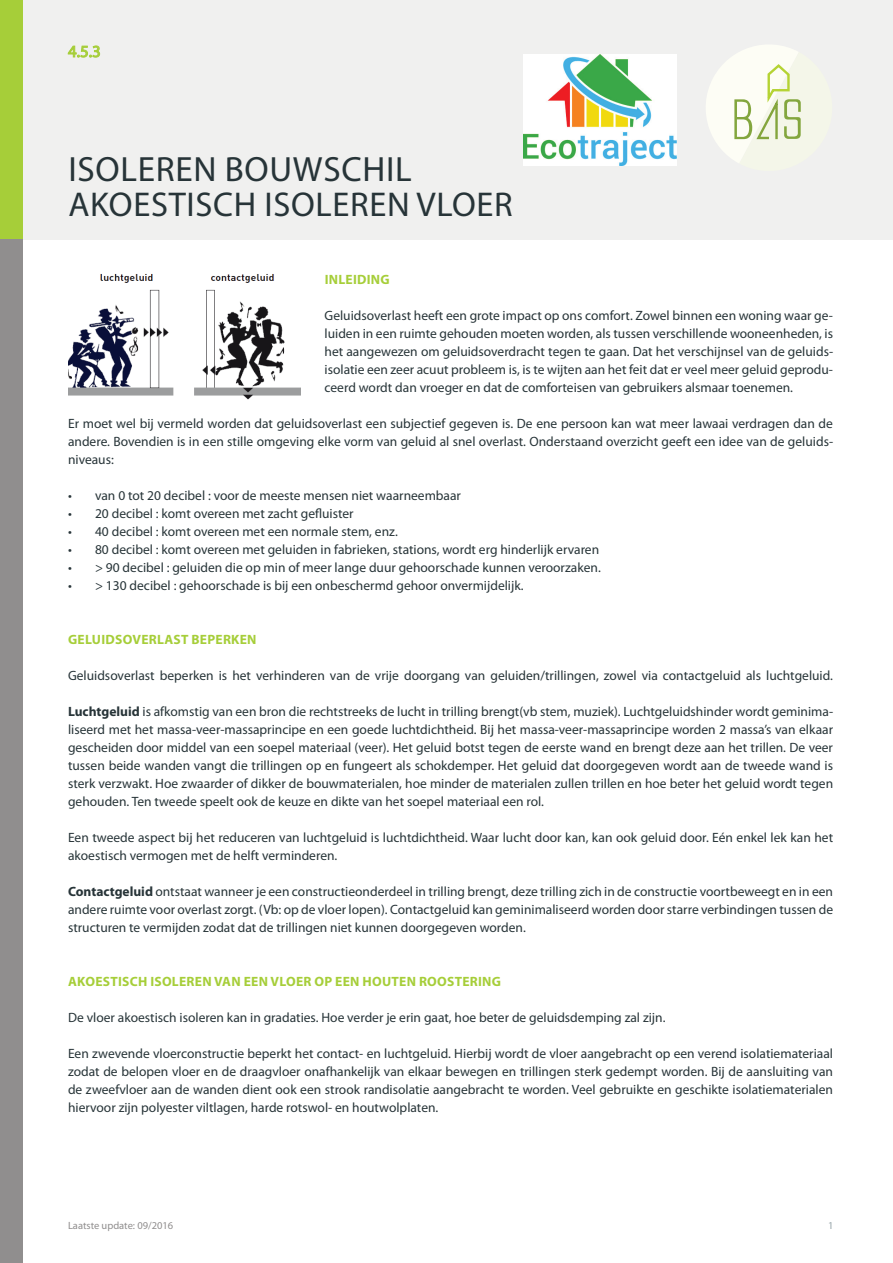
<style>
.page{position:relative;width:893px;height:1263px;background:#fff}
.page>*{position:absolute;margin:0;border:0;box-sizing:border-box;transform-origin:0 0}
.t1{font:35.25px "Myriad Pro";letter-spacing:.02em;color:#273438}
.t2{font:34.5px "Myriad Pro";letter-spacing:.02em;color:#273438}
.t3{font:16.8px "Myriad Pro";color:#a6ce39}
.t4{font:13.5px/18px "Myriad Pro";color:#273438;text-align:justify}
.t5{font:700 13.5px "Myriad Pro";letter-spacing:.02em;color:#a6ce39}
.t6{font:10.5px "Myriad Pro";color:#908e8e}
.t7{font:10.5px "Myriad Pro";color:#95a3a8}
.s1{font-weight:700}
</style>
<div class="page">
<div style="left:0;top:0;width:893px;height:239px;background:#f0f0ef"></div>
<svg style="left:706px;top:45px;width:95px;height:118px"></svg>
<div style="left:0;top:0;width:23px;height:239px;background:#a6ce39"></div>
<div style="left:0;top:239px;width:23px;height:1024px;background:#908e8e"></div>
<img style="left:524px;top:54px;width:153px;height:112px">
<svg style="left:68px;top:45px;width:32px;height:13px"></svg>
<img style="left:68px;top:274px;width:233px;height:126px">
<p class="t3" style="left:68px;top:41px;width:34px">4.5.3</p>
<h1 class="t1" style="left:68px;top:148px;width:345px">ISOLEREN BOUWSCHIL</h1>
<h2 class="t2" style="left:68px;top:183px;width:284px">AKOESTISCH ISOLeren</h2>
<h2 class="t2" style="left:417px;top:183px;width:98px">VLOER</h2>
<p class="t5" style="left:325px;top:271px;width:67px">INLEIDING</p>
<p class="t4" style="left:325px;top:307px;width:510px">Geluidsoverlast heeft een grote impact op ons comfort. Zowel binnen een woning waar ge&shy;luiden in een ruimte gehouden moeten worden, als tussen verschillende wooneenheden, is het aangewezen om geluidsoverdracht tegen te gaan. Dat het verschijnsel van de geluids&shy;isolatie een zeer acuut probleem is, is te wijten aan het feit dat er veel meer geluid geprodu&shy;ceerd wordt dan vroeger en dat de comforteisen van gebruikers alsmaar toenemen.</p>
<p class="t4" style="left:68px;top:415px;width:767px">Er moet wel bij vermeld worden dat geluidsoverlast een subjectief gegeven is. De ene persoon kan wat meer lawaai verdragen dan de andere. Bovendien is in een stille omgeving elke vorm van geluid al snel overlast. Onderstaand overzicht geeft een idee van de geluids&shy;niveaus:</p>
<p class="t4" style="left:68px;top:487px;width:394px">• van 0 tot 20 decibel : voor de meeste mensen niet waarneembaar</p>
<p class="t4" style="left:68px;top:505px;width:287px">• 20 decibel : komt overeen met zacht gefluister</p>
<p class="t4" style="left:68px;top:523px;width:331px">• 40 decibel : komt overeen met een normale stem, enz.</p>
<p class="t4" style="left:68px;top:541px;width:533px">• 80 decibel : komt overeen met geluiden in fabrieken, stations, wordt erg hinderlijk ervaren</p>
<p class="t4" style="left:68px;top:559px;width:534px">• &gt; 90 decibel : geluiden die op min of meer lange duur gehoorschade kunnen veroorzaken.</p>
<p class="t4" style="left:68px;top:577px;width:457px">• &gt; 130 decibel : gehoorschade is bij een onbeschermd gehoor onvermijdelijk.</p>
<p class="t5" style="left:68px;top:631px;width:181px">GELUIDSOVERLAST BEPERKEN</p>
<p class="t4" style="left:68px;top:667px;width:766px">Geluidsoverlast beperken is het verhinderen van de vrije doorgang van geluiden/trillingen, zowel via contactgeluid als luchtgeluid.</p>
<p class="t4" style="left:68px;top:703px;width:767px"><span class="s1">LUCHTGELUID</span> is afkomstig van een bron die rechtstreeks de lucht in trilling brengt(vb stem, muziek). Luchtgeluidshinder wordt geminima&shy;liseerd met het massa-veer-massaprincipe en een goede luchtdichtheid. Bij het massa-veer-massaprincipe worden 2 massa’s van elkaar gescheiden door middel van een soepel materiaal (veer). Het geluid botst tegen de eerste wand en brengt deze aan het trillen. De veer tussen beide wanden vangt die trillingen op en fungeert als schokdemper. Het geluid dat doorgegeven wordt aan de tweede wand is sterk verzwakt. Hoe zwaarder of dikker de bouwmaterialen, hoe minder de materialen zullen trillen en hoe beter het geluid wordt tegen gehouden. Ten tweede speelt ook de keuze en dikte van het soepel materiaal een rol.</p>
<p class="t4" style="left:68px;top:829px;width:767px">Een tweede aspect bij het reduceren van luchtgeluid is luchtdichtheid. Waar lucht door kan, kan ook geluid door. Eén enkel lek kan het akoestisch vermogen met de helft verminderen.</p>
<p class="t4" style="left:68px;top:883px;width:767px"><span class="s1">CONTACTGELUID</span> ontstaat wanneer je een constructieonderdeel in trilling brengt, deze trilling zich in de constructie voortbeweegt en in een andere ruimte voor overlast zorgt. (Vb: op de vloer lopen). Contactgeluid kan geminimaliseerd worden door starre verbindingen tussen de structuren te vermijden zodat dat de trillingen niet kunnen doorgegeven worden.</p>
<p class="t5" style="left:68px;top:973px;width:185px">AKOESTISCH ISOLEREN VAN EEN</p>
<p class="t5" style="left:271px;top:973px;width:74px">VLOER OP EEN</p>
<p class="t5" style="left:363px;top:973px;width:124px">HOUTEN ROOSTERING</p>
<p class="t4" style="left:68px;top:1009px;width:599px">De vloer akoestisch isoleren kan in gradaties. Hoe verder je erin gaat, hoe beter de geluidsdemping zal zijn.</p>
<p class="t4" style="left:68px;top:1045px;width:766px">Een zwevende vloerconstructie beperkt het contact- en luchtgeluid. Hierbij wordt de vloer aangebracht op een verend isolatiemateriaal zodat de belopen vloer en de draagvloer onafhankelijk van elkaar bewegen en trillingen sterk gedempt worden. Bij de aansluiting van de zweefvloer aan de wanden dient ook een strook randisolatie aangebracht te worden. Veel gebruikte en geschikte isolatiematerialen hiervoor zijn polyester viltlagen, harde rotswol- en houtwolplaten.</p>
<p class="t6" style="left:68px;top:1219px;width:107px">Laatste update: 09/2016</p>
<p class="t7" style="left:828px;top:1219px;width:7px">1</p>
</div>
